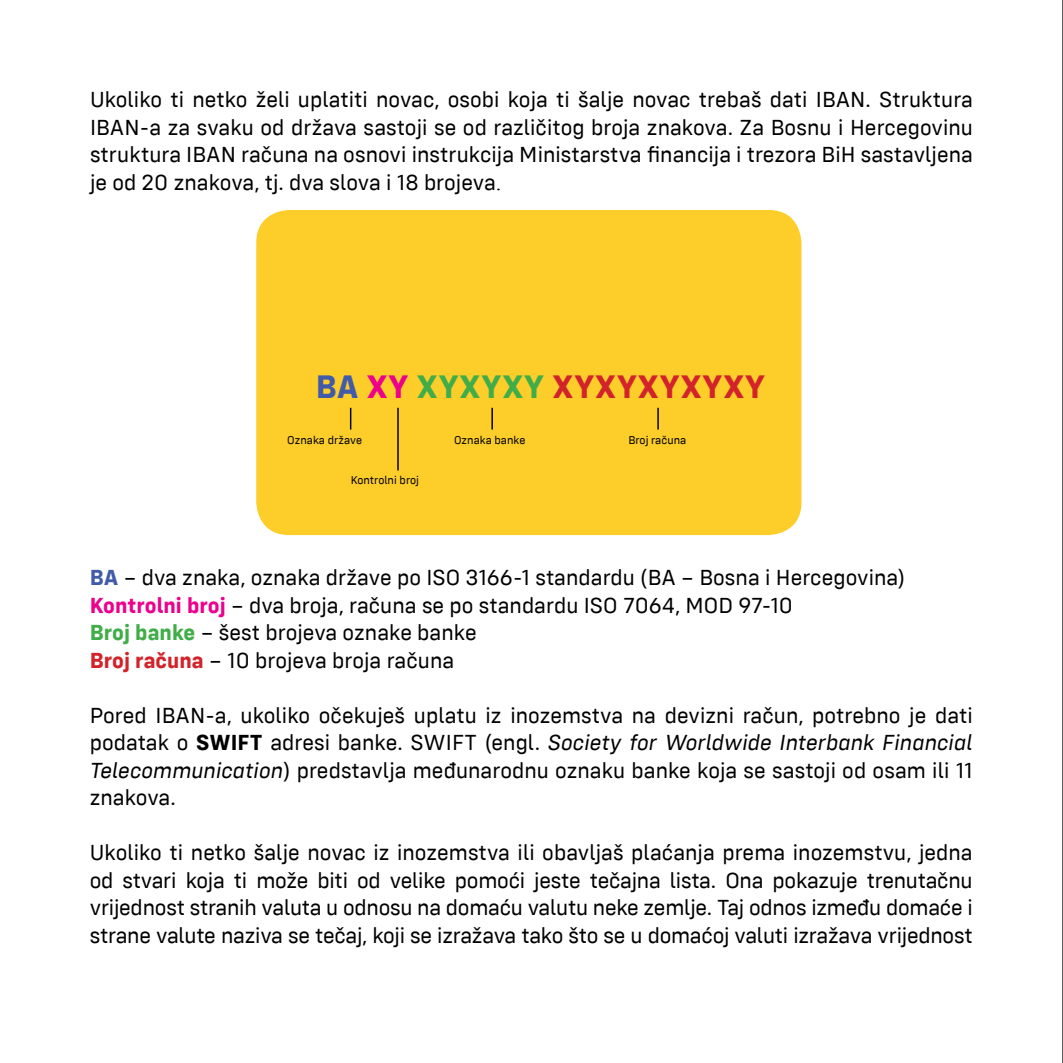
<style>
.page{position:relative;width:1063px;height:1063px;background:#fff}
.page>*{position:absolute;margin:0;border:0;box-sizing:border-box;transform-origin:0 0}
.t1{font:700 33.75px "Config";letter-spacing:.01em;color:#d2232a}
.t2{font:22.5px/27.5px "Config";letter-spacing:.005em;color:#000;text-align:justify}
.t3{font:11.75px "Config";letter-spacing:.005em;color:#000}
.s1{font-family:"Times New Roman"}
.s2{color:#415ba9}
.s3{color:#ec008c}
.s4{color:#41ad49}
.s5{font-weight:700;color:#415ba9}
.s6{font-weight:700;color:#ec008c}
.s7{font-weight:700;color:#41ad49}
.s8{font-weight:700;color:#d2232a}
.s9{font-weight:700}
.s10{font-style:italic}
</style>
<div class="page">
<div style="left:256px;top:210px;width:545px;height:325px;background:#fdce2a;border-radius:33px"></div>
<svg style="left:350px;top:408px;width:1px;height:22px"></svg>
<hr style="left:397px;top:408px;width:2px;height:63px;background:#000">
<hr style="left:491px;top:408px;width:2px;height:22px;background:#000">
<hr style="left:657px;top:408px;width:2px;height:22px;background:#000">
<hr style="left:1062px;top:0;width:1px;height:1063px;background:#000">
<p class="t2" style="left:90px;top:86px;width:885px">Ukoliko ti netko želi uplatiti novac, osobi koja ti šalje novac trebaš dati IBAN. Struktura IBAN-a za svaku od država sastoji se od različitog broja znakova. Za Bosnu i Hercegovinu struktura IBAN računa na osnovi instrukcija Ministarstva financija i trezora BiH sastavljena je od 20 znakova, tj. dva slova i 18 brojeva<span class="s1">.</span></p>
<h1 class="t1" style="left:316px;top:367px;width:451px"><span class="s2">BA</span> <span class="s3">XY</span> <span class="s4">XYXYXY</span> XYXYXYXYXY</h1>
<p class="t3" style="left:287px;top:434px;width:76px">Oznaka države</p>
<p class="t3" style="left:351px;top:474px;width:70px">Kontrolni broj</p>
<p class="t3" style="left:454px;top:434px;width:73px">Oznaka banke</p>
<p class="t3" style="left:628px;top:434px;width:59px">Broj računa</p>
<p class="t2" style="left:90px;top:564px;width:817px;text-align:left"><span class="s5">BA</span> – dva znaka, oznaka države po ISO 3166-1 standardu (BA – Bosna i Hercegovina)<br><span class="s6">Kontrolni broj</span> – dva broja, računa se po standardu ISO 7064, MOD 97-10<br><span class="s7">Broj banke</span> – šest brojeva oznake banke<br><span class="s8">Broj računa</span> – 10 brojeva broja računa</p>
<p class="t2" style="left:90px;top:701px;width:885px">Pored IBAN-a, ukoliko očekuješ uplatu iz inozemstva na devizni račun, potrebno je dati podatak o <span class="s9">SWIFT</span> adresi banke. SWIFT (engl. <span class="s10">Society for Worldwide Interbank Financial Telecommunication</span>) predstavlja međunarodnu oznaku banke koja se sastoji od osam ili 11 znakova.</p>
<p class="t2" style="left:90px;top:839px;width:884px">Ukoliko ti netko šalje novac iz inozemstva ili obavljaš plaćanja prema inozemstvu, jedna od stvari koja ti može biti od velike pomoći jeste tečajna lista. Ona pokazuje trenutačnu vrijednost stranih valuta u odnosu na domaću valutu neke zemlje. Taj odnos između domaće i strane valute naziva se tečaj, koji se izražava tako što se u domaćoj valuti izražava vrijednost</p>
</div>
